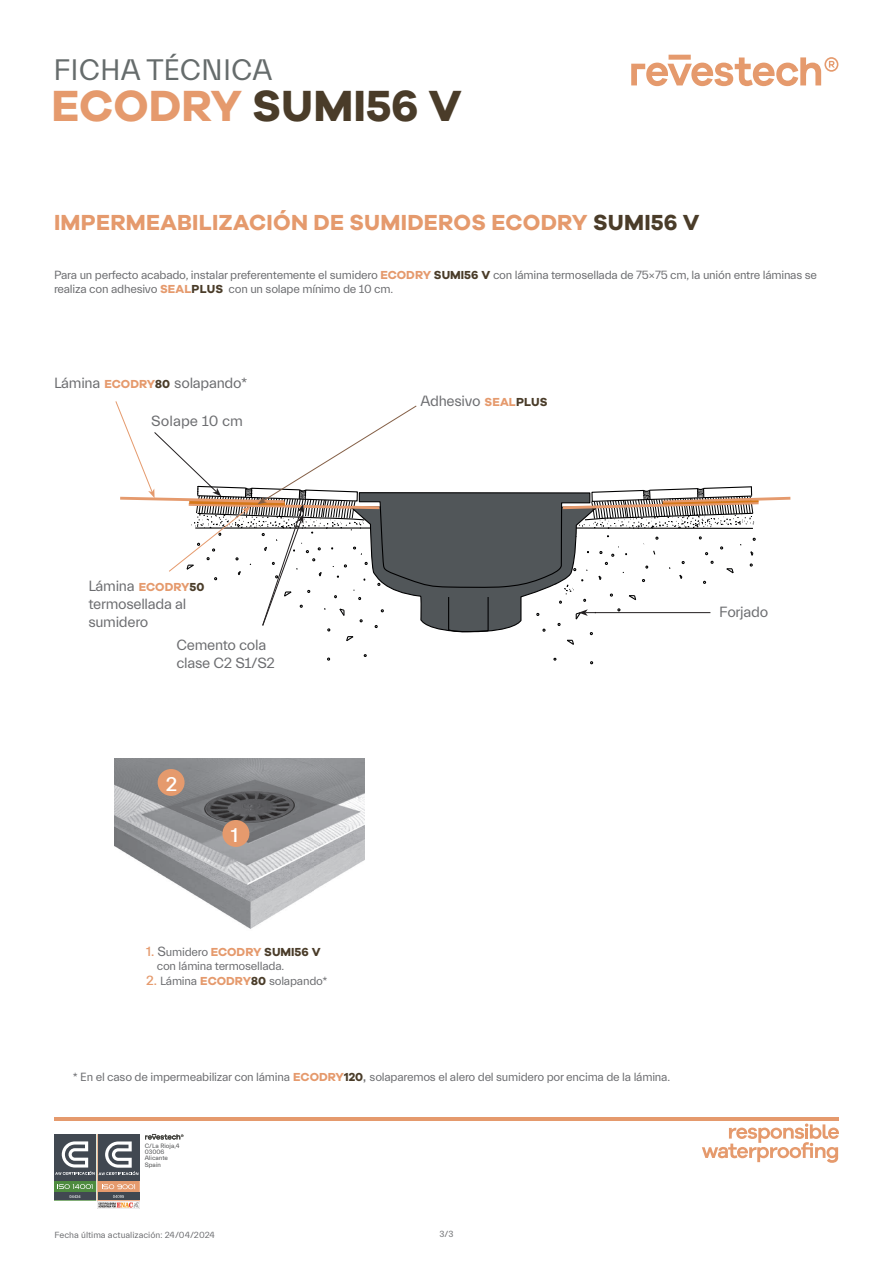
<style>
.page{position:relative;width:893px;height:1263px;background:#fff}
.page>*{position:absolute;margin:0;border:0;box-sizing:border-box;transform-origin:0 0}
.t1{font:700 45px "Galano Grotesque";color:#4a3c29}
.t2{font:30px "Everett";color:#666c6c}
.t3{font:700 22.5px "Galano Grotesque";letter-spacing:.01em;color:#e59a6d}
.t4{font:500 20.1px "Everett";color:#fff}
.t5{font:15px/18px "Everett";letter-spacing:-.02em;color:#6c6d70}
.t6{font:15px "Everett";color:#6c6d70}
.t7{font:12px/14.4px "Everett";letter-spacing:-.02em;color:#6c6d70}
.t8{font:9px "Everett";color:#6c6d70}
.t9{font:6.3px/6.3px "Everett";letter-spacing:.005em;color:#4b4c4d}
.t10{font:4.05px "Arial";color:#fff}
.s1{color:#e59a6d}
.s2{color:#4a3c29}
.s3{font-family:"Galano Grotesque";font-weight:700;color:#e59a6d}
.s4{font-family:"Galano Grotesque";font-weight:700;color:#4a3c29}
.s5{font-family:"Galano Grotesque";font-weight:700;font-size:12px;color:#e59a6d}
.s6{font-family:"Galano Grotesque";font-weight:700;font-size:12px;color:#4a3c29}
.s7{font-weight:500;font-size:13.5px;color:#e59a6d}
.s8{font-size:13.5px}
.s9{font-family:"Eurostile";font-weight:700;font-size:13.5px}
</style>
<div class="page">
<img style="left:114px;top:758px;width:250px;height:171px">
<div style="left:158px;top:769px;width:27px;height:27px;background:#e59a6d;border-radius:50%"></div>
<div style="left:222px;top:820px;width:27px;height:27px;background:#e59a6d;border-radius:50%"></div>
<img style="left:97px;top:1202px;width:43px;height:7px">
<div style="left:97px;top:1134px;width:43px;height:67px;background:#e59a6d"></div>
<div style="left:98px;top:1134px;width:41px;height:47px;background:#414851"></div>
<div style="left:98px;top:1192px;width:41px;height:8px;background:#414851"></div>
<svg style="left:102px;top:1184px;width:33px;height:5px"></svg>
<svg style="left:113px;top:1195px;width:11px;height:3px"></svg>
<div style="left:54px;top:1134px;width:42px;height:67px;background:#4e8b3f"></div>
<div style="left:54px;top:1134px;width:42px;height:47px;background:#414851"></div>
<svg style="left:58px;top:1184px;width:35px;height:5px"></svg>
<div style="left:54px;top:1192px;width:42px;height:8px;background:#414851"></div>
<svg style="left:55px;top:1141px;width:83px;height:34px"></svg>
<svg style="left:145px;top:1134px;width:38px;height:5px"></svg>
<hr style="left:54px;top:1117px;width:785px;height:3px;background:#e59a6d">
<svg style="left:702px;top:1123px;width:137px;height:40px"></svg>
<svg style="left:327px;top:657px;width:3px;height:4px"></svg>
<svg style="left:115px;top:401px;width:676px;height:244px"></svg>
<svg style="left:631px;top:55px;width:207px;height:31px"></svg>
<h2 class="t2" style="left:53px;top:54px;width:220px">FICHA TÉCNICA</h2>
<h1 class="t1" style="left:52px;top:78px;width:412px"><span class="s1">ECODRY</span> SUMI56 V</h1>
<h3 class="t3" style="left:54px;top:208px;width:647px">IMPERMEABILIZACIÓN DE SUMIDEROS ECODRY <span class="s2">SUMI56 V</span></h3>
<p class="t7" style="left:54px;top:268px;width:764px">Para un perfecto acabado, instalar preferentemente el sumidero <span class="s3">ECODRY</span> <span class="s4">SUMI56 V</span> con lámina termosellada de 75×75 cm, la unión entre láminas se realiza con adhesivo <span class="s3">SEAL</span><span class="s4">PLUS</span> con un solape mínimo de 10 cm.</p>
<p class="t5" style="left:54px;top:375px;width:195px">Lámina <span class="s5">ECODRY</span><span class="s6">80</span> solapando*</p>
<p class="t6" style="left:151px;top:412px;width:93px">Solape 10 cm</p>
<p class="t5" style="left:421px;top:392px;width:129px">Adhesivo <span class="s5">SEAL</span><span class="s6">PLUS</span></p>
<p class="t5" style="left:88px;top:578px;width:118px">Lámina <span class="s5">ECODRY</span><span class="s6">50 </span>termosellada al sumidero</p>
<p class="t5" style="left:176px;top:636px;width:100px">Cemento cola clase C2 S1/S2</p>
<h3 class="t4" style="left:166px;top:773px;width:13px">2</h3>
<h3 class="t4" style="left:231px;top:824px;width:9px">1</h3>
<p class="t7" style="left:157px;top:944px;width:165px;text-indent:-11px"><span class="s7">1.</span> <span class="s8">S</span>umidero <span class="s3">ECODRY</span> <span class="s4">SUMI56 V </span>con lámina termosellada.</p>
<p class="t7" style="left:146px;top:974px;width:183px"><span class="s7">2.</span> Lámina <span class="s3">ECODRY</span><span class="s4">80</span> solapando*</p>
<p class="t7" style="left:73px;top:1070px;width:599px">* En el caso de impermeabilizar con lámina <span class="s3">ECODRY</span><span class="s4">120</span><span class="s9">,</span> solaparemos el alero del sumidero por encima de la lámina.</p>
<p class="t10" style="left:70px;top:1194px;width:13px">04434</p>
<p class="t9" style="left:145px;top:1142px;width:36px">C/La Rioja,4<br>03006<br>Alicante<br>Spain</p>
<p class="t8" style="left:54px;top:1230px;width:162px">Fecha última actualización: 24/04/2024</p>
<p class="t8" style="left:439px;top:1229px;width:16px">3/3</p>
<p class="t5" style="left:719px;top:603px;width:51px">Forjado</p>
</div>
